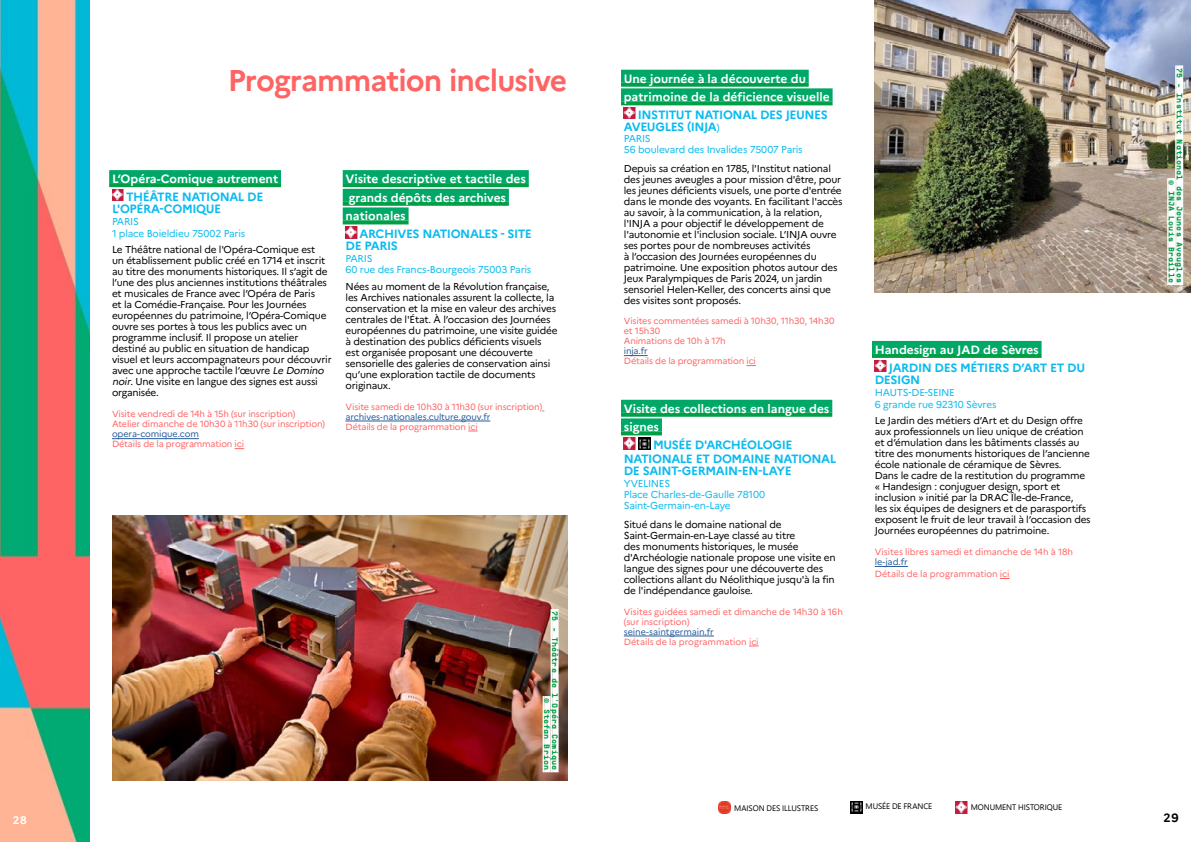
<style>
.page{position:relative;width:1191px;height:842px;background:#fff}
.page>*{position:absolute;margin:0;border:0;box-sizing:border-box;transform-origin:0 0}
.t1{font:700 30px "Marianne";letter-spacing:-.03em;color:#ff6464}
.t2{font:700 12px/18.7px "Marianne";color:#fff}
.t3{font:700 12px/12px "Marianne";letter-spacing:-.035em;color:#0bbbef}
.t4{font:700 12px "Marianne";color:#000}
.t5{font:700 11px "Marianne";color:#fff}
.t6{font:10px/11px "Marianne";letter-spacing:-.02em;color:#000}
.t7{font:10px/11px "Marianne";letter-spacing:-.02em;color:#0bbbef}
.t8{font:9px/10px "Marianne";letter-spacing:-.015em;color:#ff6464}
.t9{font:9px "Marianne";letter-spacing:-.015em;color:#275b9b}
.t10{font:700 8px/8px "Supply";color:#009e45;text-align:right}
.s1{font-style:italic}
.s2{font-weight:400;font-size:10px}
</style>
<div class="page">
<img style="left:0;top:0;width:89px;height:842px">
<img style="left:874px;top:0;width:317px;height:293px">
<div style="left:1176px;top:65px;width:7px;height:220px;background:#fff"></div>
<hr style="left:1175px;top:65px;width:1px;height:220px;background:#fff">
<div style="left:1168px;top:178px;width:7px;height:107px;background:#fff"></div>
<hr style="left:1167px;top:178px;width:1px;height:107px;background:#fff">
<div style="left:872px;top:341px;width:169px;height:13px;background:#00a867"></div>
<svg style="left:872px;top:354px;width:169px;height:4px"></svg>
<hr style="left:874px;top:566px;width:34px;height:1px;background:#275b9b">
<svg style="left:874px;top:360px;width:12px;height:12px"></svg>
<div style="left:621px;top:70px;width:187px;height:13px;background:#00a867"></div>
<svg style="left:621px;top:83px;width:187px;height:4px"></svg>
<div style="left:621px;top:88px;width:211px;height:13px;background:#00a867"></div>
<svg style="left:621px;top:101px;width:211px;height:4px"></svg>
<svg style="left:624px;top:355px;width:23px;height:1px"></svg>
<div style="left:621px;top:400px;width:211px;height:13px;background:#00a867"></div>
<svg style="left:621px;top:413px;width:211px;height:4px"></svg>
<div style="left:621px;top:418px;width:41px;height:13px;background:#00a867"></div>
<svg style="left:621px;top:431px;width:41px;height:4px"></svg>
<hr style="left:624px;top:636px;width:90px;height:1px;background:#275b9b">
<svg style="left:624px;top:108px;width:11px;height:11px"></svg>
<svg style="left:624px;top:438px;width:26px;height:12px"></svg>
<img style="left:112px;top:516px;width:455px;height:265px">
<div style="left:552px;top:609px;width:6px;height:163px;background:#fff"></div>
<hr style="left:550px;top:609px;width:2px;height:163px;background:#fff">
<div style="left:544px;top:696px;width:6px;height:76px;background:#fff"></div>
<hr style="left:542px;top:696px;width:2px;height:76px;background:#fff">
<div style="left:109px;top:170px;width:172px;height:13px;background:#00a867"></div>
<svg style="left:109px;top:183px;width:172px;height:4px"></svg>
<hr style="left:112px;top:438px;width:87px;height:1px;background:#275b9b">
<svg style="left:112px;top:189px;width:12px;height:12px"></svg>
<div style="left:343px;top:170px;width:186px;height:13px;background:#00a867"></div>
<svg style="left:343px;top:183px;width:186px;height:4px"></svg>
<div style="left:343px;top:189px;width:166px;height:13px;background:#00a867"></div>
<svg style="left:343px;top:202px;width:166px;height:4px"></svg>
<div style="left:343px;top:207px;width:65px;height:13px;background:#00a867"></div>
<svg style="left:343px;top:220px;width:65px;height:4px"></svg>
<hr style="left:345px;top:421px;width:145px;height:1px;background:#275b9b">
<svg style="left:345px;top:227px;width:12px;height:11px"></svg>
<svg style="left:718px;top:801px;width:13px;height:12px"></svg>
<svg style="left:850px;top:801px;width:13px;height:12px"></svg>
<svg style="left:955px;top:802px;width:13px;height:11px"></svg>
<p class="t5" style="left:13px;top:814px;width:15px">28</p>
<h1 class="t1" style="left:228px;top:62px;width:341px">Programmation inclusive</h1>
<p class="t2" style="left:112px;top:169px;width:168px">L’Opéra-Comique autrement</p>
<p class="t3" style="left:112px;top:190px;width:153px;text-indent:14px">THÉÂTRE NATIONAL DE<br>L'OPÉRA-COMIQUE</p>
<p class="t7" style="left:112px;top:215px;width:135px;line-height:12px">PARIS<br>1 place Boieldieu 75002 Paris</p>
<p class="t6" style="left:112px;top:244px;width:221px">Le Théâtre national de l'Opéra-Comique est<br>un établissement public créé en 1714 et inscrit au titre des monuments historiques. Il s’agit de l’une des plus anciennes institutions théâtrales et musicales de France avec l’Opéra de Paris<br>et la Comédie-Française. Pour les Journées européennes du patrimoine, l’Opéra-Comique ouvre ses portes à tous les publics avec un programme inclusif. Il propose un atelier destiné au public en situation de handicap visuel et leurs accompagnateurs pour découvrir avec une approche tactile l’œuvre <span class="s1">Le Domino noir</span>. Une visite en langue des signes est aussi organisée.</p>
<p class="t8" style="left:112px;top:409px;width:214px">Visite vendredi de 14h à 15h (sur inscription)<br>Atelier dimanche de 10h30 à 11h30 (sur inscription)</p>
<p class="t9" style="left:112px;top:429px;width:88px">opera-comique.com</p>
<p class="t8" style="left:112px;top:439px;width:134px">Détails de la programmation ici</p>
<p class="t2" style="left:345px;top:169px;width:182px">Visite descriptive et tactile des grands dépôts des archives nationales</p>
<p class="t3" style="left:345px;top:228px;width:188px;text-indent:14px">ARCHIVES NATIONALES - SITE<br>DE PARIS</p>
<p class="t7" style="left:345px;top:253px;width:187px">PARIS<br>60 rue des Francs-Bourgeois 75003 Paris</p>
<p class="t6" style="left:345px;top:281px;width:213px">Nées au moment de la Révolution française, les Archives nationales assurent la collecte, la conservation et la mise en valeur des archives centrales de l'État. À l’occasion des Journées européennes du patrimoine, une visite guidée à destination des publics déficients visuels est organisée proposant une découverte sensorielle des galeries de conservation ainsi qu’une exploration tactile de documents originaux.</p>
<p class="t8" style="left:345px;top:402px;width:198px">Visite samedi de 10h30 à 11h30 (sur inscription)</p>
<p class="t9" style="left:345px;top:411px;width:146px">archives-nationales.culture.gouv.fr</p>
<p class="t8" style="left:345px;top:422px;width:134px">Détails de la programmation ici</p>
<p class="t10" style="left:559px;top:611px;width:160px;rotate:90deg">75 - Théâtre de l'Opéra Comique © Stefan Brion</p>
<p class="t2" style="left:624px;top:69px;width:207px">Une journée à la découverte du patrimoine de la déficience visuelle</p>
<p class="t3" style="left:624px;top:109px;width:205px;text-indent:14px">INSTITUT NATIONAL DES JEUNES<br>AVEUGLES (INJA<span class="s2">)</span></p>
<p class="t7" style="left:624px;top:133px;width:180px">PARIS<br>56 boulevard des Invalides 75007 Paris</p>
<p class="t6" style="left:624px;top:163px;width:220px">Depuis sa création en 1785, l'Institut national des jeunes aveugles a pour mission d'être, pour les jeunes déficients visuels, une porte d'entrée dans le monde des voyants. En facilitant l'accès au savoir, à la communication, à la relation, l'INJA a pour objectif le développement de l'autonomie et l'inclusion sociale. L’INJA ouvre ses portes pour de nombreuses activités<br>à l’occasion des Journées européennes du patrimoine. Une exposition photos autour des Jeux Paralympiques de Paris 2024, un jardin sensoriel Helen-Keller, des concerts ainsi que des visites sont proposés.</p>
<p class="t8" style="left:624px;top:316px;width:212px">Visites commentées samedi à 10h30, 11h30, 14h30 et 15h30<br>Animations de 10h à 17h</p>
<p class="t9" style="left:624px;top:346px;width:25px">inja.fr</p>
<p class="t8" style="left:624px;top:356px;width:134px">Détails de la programmation ici</p>
<p class="t2" style="left:624px;top:399px;width:207px">Visite des collections en langue des signes</p>
<p class="t3" style="left:624px;top:438px;width:214px;line-height:14px;text-indent:29px">MUSÉE D'ARCHÉOLOGIE<br>NATIONALE ET DOMAINE NATIONAL</p>
<p class="t3" style="left:624px;top:465px;width:169px">DE SAINT-GERMAIN-EN-LAYE</p>
<p class="t7" style="left:624px;top:478px;width:143px">YVELINES<br>Place Charles-de-Gaulle 78100<br>Saint-Germain-en-Laye</p>
<p class="t6" style="left:624px;top:519px;width:213px">Situé dans le domaine national de Saint-Germain-en-Laye classé au titre<br>des monuments historiques, le musée d'Archéologie nationale propose une visite en langue des signes pour une découverte des collections allant du Néolithique jusqu'à la fin de l'indépendance gauloise.</p>
<p class="t8" style="left:624px;top:607px;width:221px">Visites guidées samedi et dimanche de 14h30 à 16h (sur inscription)</p>
<p class="t9" style="left:624px;top:626px;width:91px">seine-saintgermain.fr</p>
<p class="t8" style="left:624px;top:636px;width:136px">Détails de la programmation ici</p>
<p class="t2" style="left:874px;top:340px;width:165px">Handesign au JAD de Sèvres</p>
<p class="t3" style="left:874px;top:361px;width:212px;text-indent:14px">JARDIN DES MÉTIERS D’ART ET DU<br>DESIGN</p>
<p class="t7" style="left:874px;top:386px;width:123px;line-height:12px">HAUTS-DE-SEINE<br>6 grande rue 92310 Sèvres</p>
<p class="t6" style="left:874px;top:415px;width:217px">Le Jardin des métiers d’Art et du Design offre aux professionnels un lieu unique de création et d’émulation dans les bâtiments classés au titre des monuments historiques de l’ancienne école nationale de céramique de Sèvres.<br>Dans le cadre de la restitution du programme « Handesign : conjuguer design, sport et inclusion » initié par la DRAC Île-de-France,<br>les six équipes de designers et de parasportifs exposent le fruit de leur travail à l’occasion des Journées européennes du patrimoine.</p>
<p class="t8" style="left:874px;top:547px;width:200px">Visites libres samedi et dimanche de 14h à 18h</p>
<p class="t9" style="left:874px;top:557px;width:35px">le-jad.fr</p>
<p class="t8" style="left:874px;top:569px;width:136px">Détails de la programmation ici</p>
<p class="t10" style="left:1183px;top:68px;width:217px;rotate:90deg">75 - Institut National des Jeunes Aveugles © INJA Louis Braille</p>
<p class="t4" style="left:1163px;top:811px;width:17px">29</p>
</div>
